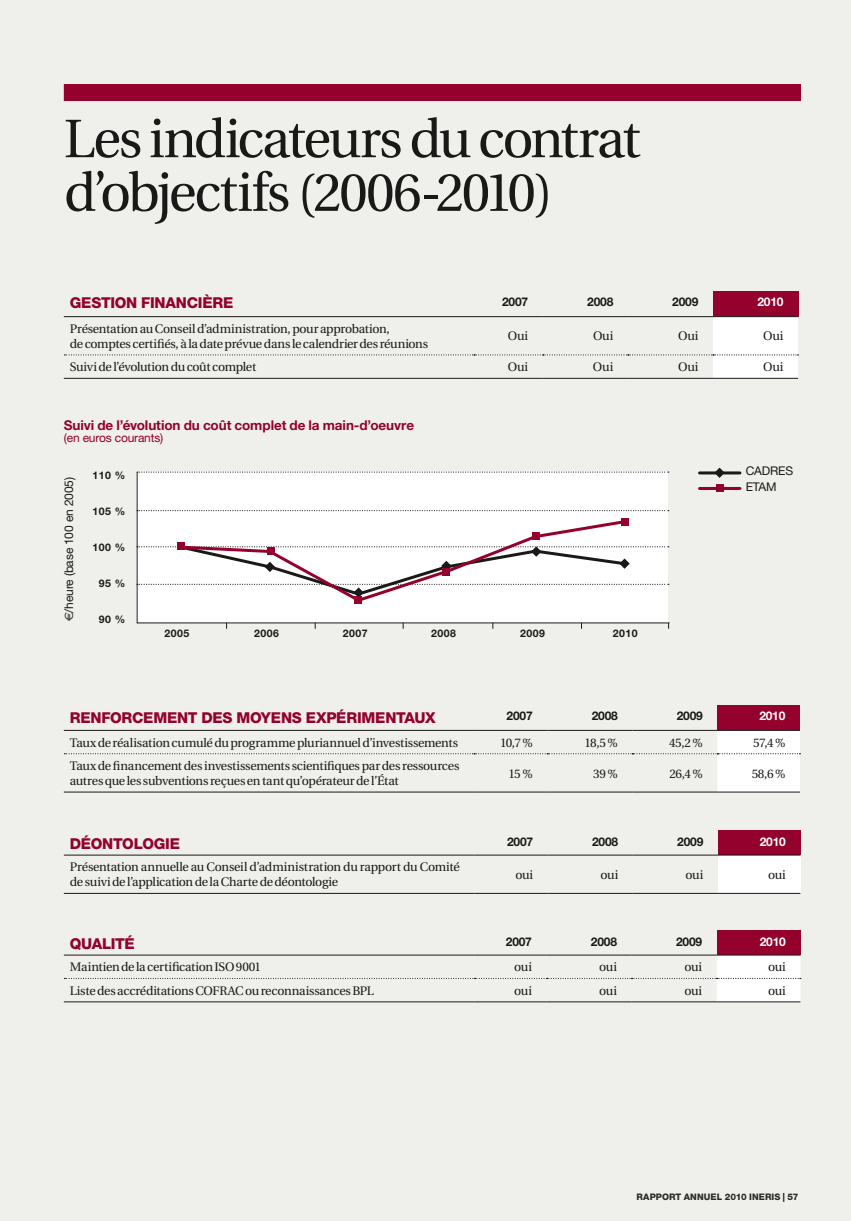
<style>
.page{position:relative;width:851px;height:1221px;background:#fff}
.page>*{position:absolute;margin:0;border:0;box-sizing:border-box;transform-origin:0 0}
.t1{font:54px/53.6px "Utopia";letter-spacing:-.04em;color:#191918}
.t2{font:800 15px "Helvetica Neue";letter-spacing:-.015em;color:#93012c}
.t3{font:700 13.5px "Helvetica Neue CE";letter-spacing:-.005em;color:#93012c}
.t4{font:12.3px/15px "Utopia";letter-spacing:-.025em;color:#191918}
.t5{font:700 12px "Helvetica Neue";letter-spacing:-.015em;color:#191918}
.t6{font:12px/16.5px "Helvetica Neue";letter-spacing:-.015em;color:#191918}
.t7{font:12px "Helvetica Neue";letter-spacing:-.015em;color:#93012c}
.t8{font:700 12px "Helvetica Neue";letter-spacing:-.015em;color:#fff}
.t9{font:700 10.5px "Helvetica Neue";letter-spacing:.05em;color:#191918}
.t10{font:800 9px "Helvetica Neue";letter-spacing:.01em;color:#2b2b2a}
.s1{font-family:"Euro Sans"}
</style>
<div class="page">
<div style="left:0;top:0;width:850px;height:1220px;background:#efefec"></div>
<div style="left:712px;top:291px;width:86px;height:25px;background:#93012c"></div>
<svg style="left:64px;top:316px;width:734px;height:62px"></svg>
<hr style="left:64px;top:378px;width:410px;height:1px;background:#191918">
<hr style="left:474px;top:378px;width:68px;height:1px;background:#191918">
<hr style="left:542px;top:378px;width:85px;height:1px;background:#191918">
<hr style="left:627px;top:378px;width:85px;height:1px;background:#191918">
<hr style="left:712px;top:378px;width:86px;height:1px;background:#191918">
<hr style="left:712px;top:316px;width:86px;height:1px;background:#191918">
<div style="left:717px;top:704px;width:82px;height:26px;background:#93012c"></div>
<svg style="left:64px;top:730px;width:736px;height:62px"></svg>
<hr style="left:64px;top:791px;width:410px;height:1px;background:#191918">
<hr style="left:474px;top:791px;width:73px;height:1px;background:#191918">
<hr style="left:547px;top:791px;width:85px;height:1px;background:#191918">
<hr style="left:632px;top:791px;width:85px;height:1px;background:#191918">
<hr style="left:717px;top:791px;width:82px;height:1px;background:#191918">
<hr style="left:717px;top:730px;width:82px;height:1px;background:#191918">
<div style="left:717px;top:830px;width:83px;height:25px;background:#93012c"></div>
<div style="left:717px;top:855px;width:83px;height:38px;background:#fff"></div>
<hr style="left:474px;top:854px;width:73px;height:1px;background:#191918">
<hr style="left:547px;top:854px;width:85px;height:1px;background:#191918">
<hr style="left:632px;top:854px;width:85px;height:1px;background:#191918">
<hr style="left:64px;top:893px;width:410px;height:1px;background:#191918">
<hr style="left:474px;top:893px;width:73px;height:1px;background:#191918">
<hr style="left:547px;top:893px;width:85px;height:1px;background:#191918">
<hr style="left:632px;top:893px;width:85px;height:1px;background:#191918">
<hr style="left:717px;top:893px;width:83px;height:1px;background:#191918">
<hr style="left:64px;top:854px;width:410px;height:1px;background:#191918">
<hr style="left:717px;top:854px;width:83px;height:1px;background:#191918">
<div style="left:716px;top:930px;width:84px;height:25px;background:#93012c"></div>
<hr style="left:474px;top:954px;width:72px;height:1px;background:#191918">
<hr style="left:546px;top:954px;width:85px;height:1px;background:#191918">
<hr style="left:631px;top:954px;width:85px;height:1px;background:#191918">
<hr style="left:64px;top:1001px;width:410px;height:1px;background:#191918">
<hr style="left:474px;top:1001px;width:72px;height:1px;background:#191918">
<hr style="left:546px;top:1001px;width:85px;height:1px;background:#191918">
<hr style="left:631px;top:1001px;width:85px;height:1px;background:#191918">
<hr style="left:716px;top:1001px;width:84px;height:1px;background:#191918">
<hr style="left:64px;top:954px;width:410px;height:1px;background:#191918">
<svg style="left:64px;top:955px;width:736px;height:46px"></svg>
<hr style="left:716px;top:954px;width:84px;height:1px;background:#191918">
<hr style="left:699px;top:487px;width:40px;height:3px;background:#93012c">
<hr style="left:699px;top:471px;width:40px;height:3px;background:#191918">
<svg style="left:136px;top:471px;width:534px;height:152px;background:#f9f9f9"></svg>
<div style="left:64px;top:84px;width:736px;height:17px;background:#93012c"></div>
<svg style="left:137px;top:518px;width:531px;height:85px;background:#f2edef"></svg>
<svg style="left:714px;top:467px;width:10px;height:11px"></svg>
<div style="left:354px;top:595px;width:8px;height:8px;background:#93012c"></div>
<div style="left:442px;top:568px;width:8px;height:7px;background:#93012c"></div>
<div style="left:531px;top:532px;width:8px;height:8px;background:#93012c"></div>
<div style="left:621px;top:517px;width:8px;height:8px;background:#93012c"></div>
<div style="left:716px;top:484px;width:7px;height:8px;background:#93012c"></div>
<h1 class="t1" style="left:64px;top:113px;width:578px">Les indicateurs du contrat d’objectifs (2006-2010)</h1>
<p class="t2" style="left:70px;top:294px;width:12px">GEST</p>
<p class="t2" style="left:110px;top:294px;width:56px">ION FINANC</p>
<p class="t2" style="left:198px;top:294px;width:16px">IÈRE</p>
<p class="t5" style="left:502px;top:295px;width:28px">2007</p>
<p class="t5" style="left:587px;top:295px;width:28px">2008</p>
<p class="t5" style="left:672px;top:295px;width:28px">2009</p>
<p class="t8" style="left:757px;top:295px;width:28px">2010</p>
<p class="t4" style="left:70px;top:321px;width:360px">Présentation au Conseil d’administration, pour approbation,<br>de comptes certifiés, à la date prévue dans le calendrier des réunions</p>
<p class="t4" style="left:508px;top:329px;width:22px">Oui</p>
<p class="t4" style="left:593px;top:329px;width:22px">Oui</p>
<p class="t4" style="left:678px;top:329px;width:22px">Oui</p>
<p class="t4" style="left:763px;top:329px;width:22px">Oui</p>
<p class="t4" style="left:70px;top:360px;width:188px">Suivi de l’évolution du coût complet</p>
<p class="t4" style="left:508px;top:360px;width:22px">Oui</p>
<p class="t4" style="left:593px;top:360px;width:22px">Oui</p>
<p class="t4" style="left:678px;top:360px;width:22px">Oui</p>
<p class="t4" style="left:763px;top:360px;width:22px">Oui</p>
<p class="t3" style="left:64px;top:416px;width:352px">Suivi de l’évolution du coût complet de la main-d’oeuvre</p>
<p class="t7" style="left:64px;top:430px;width:101px">(en euros courants)</p>
<p class="t9" style="left:93px;top:468px;width:34px">110 %</p>
<p class="t9" style="left:93px;top:504px;width:34px">105 %</p>
<p class="t9" style="left:93px;top:540px;width:34px">100 %</p>
<p class="t9" style="left:99px;top:576px;width:28px">95 %</p>
<p class="t6" style="left:61px;top:621px;width:145px;rotate:-90deg"><span class="s1">e</span>/heure (base 100 en 2005)</p>
<p class="t9" style="left:99px;top:612px;width:28px">90 %</p>
<p class="t9" style="left:164px;top:626px;width:26px">2005</p>
<p class="t9" style="left:254px;top:626px;width:26px">2006</p>
<p class="t9" style="left:342px;top:626px;width:26px">2007</p>
<p class="t9" style="left:431px;top:626px;width:26px">2008</p>
<p class="t9" style="left:520px;top:626px;width:26px">2009</p>
<p class="t9" style="left:612px;top:626px;width:26px">2010</p>
<p class="t6" style="left:745px;top:462px;width:49px">CADRES<br>ETAM</p>
<p class="t2" style="left:70px;top:709px;width:12px">RENFORCEMENT</p>
<p class="t2" style="left:201px;top:709px;width:11px">DES</p>
<p class="t2" style="left:236px;top:709px;width:12px">MOYENS</p>
<p class="t2" style="left:306px;top:709px;width:12px">EXPÉR</p>
<p class="t2" style="left:357px;top:709px;width:16px">IMENTAUX</p>
<p class="t5" style="left:506px;top:708px;width:28px">2007</p>
<p class="t5" style="left:591px;top:708px;width:28px">2008</p>
<p class="t5" style="left:676px;top:708px;width:28px">2009</p>
<p class="t8" style="left:759px;top:708px;width:28px">2010</p>
<p class="t4" style="left:70px;top:735px;width:390px">Taux de réalisation cumulé du programme pluriannuel d’investissements</p>
<p class="t4" style="left:500px;top:735px;width:34px">10,7 %</p>
<p class="t4" style="left:584px;top:735px;width:35px">18,5 %</p>
<p class="t4" style="left:669px;top:735px;width:35px">45,2 %</p>
<p class="t4" style="left:753px;top:735px;width:34px">57,4 %</p>
<p class="t4" style="left:70px;top:758px;width:391px">Taux de financement des investissements scientifiques par des ressources autres que les subventions reçues en tant qu’opérateur de l’État</p>
<p class="t4" style="left:508px;top:766px;width:26px">15 %</p>
<p class="t4" style="left:593px;top:766px;width:26px">39 %</p>
<p class="t4" style="left:669px;top:766px;width:35px">26,4 %</p>
<p class="t4" style="left:751px;top:766px;width:35px">58,6 %</p>
<p class="t2" style="left:70px;top:834px;width:12px">DÉONTOLOG</p>
<p class="t2" style="left:165px;top:834px;width:15px">IE</p>
<p class="t5" style="left:507px;top:833px;width:28px">2007</p>
<p class="t5" style="left:592px;top:833px;width:28px">2008</p>
<p class="t5" style="left:677px;top:833px;width:28px">2009</p>
<p class="t8" style="left:759px;top:833px;width:28px">2010</p>
<p class="t4" style="left:70px;top:859px;width:391px">Présentation annuelle au Conseil d’administration du rapport du Comité de suivi de l’application de la Charte de déontologie</p>
<p class="t4" style="left:515px;top:867px;width:19px">oui</p>
<p class="t4" style="left:600px;top:867px;width:19px">oui</p>
<p class="t4" style="left:685px;top:867px;width:19px">oui</p>
<p class="t4" style="left:768px;top:867px;width:19px">oui</p>
<p class="t2" style="left:70px;top:934px;width:12px">QUAL</p>
<p class="t2" style="left:111px;top:934px;width:15px">ITÉ</p>
<p class="t5" style="left:505px;top:933px;width:28px">2007</p>
<p class="t5" style="left:591px;top:933px;width:28px">2008</p>
<p class="t5" style="left:676px;top:933px;width:28px">2009</p>
<p class="t8" style="left:759px;top:933px;width:28px">2010</p>
<p class="t4" style="left:70px;top:959px;width:192px">Maintien de la certification ISO 9001</p>
<p class="t4" style="left:514px;top:959px;width:19px">oui</p>
<p class="t4" style="left:599px;top:959px;width:19px">oui</p>
<p class="t4" style="left:684px;top:959px;width:19px">oui</p>
<p class="t4" style="left:768px;top:959px;width:19px">oui</p>
<p class="t4" style="left:70px;top:983px;width:305px">Liste des accréditations COFRAC ou reconnaissances BPL</p>
<p class="t4" style="left:514px;top:983px;width:19px">oui</p>
<p class="t4" style="left:599px;top:983px;width:19px">oui</p>
<p class="t4" style="left:684px;top:983px;width:19px">oui</p>
<p class="t4" style="left:768px;top:983px;width:19px">oui</p>
<p class="t10" style="left:636px;top:1190px;width:163px">RAPPORT ANNUEL 2010 INERIS | 57</p>
</div>
